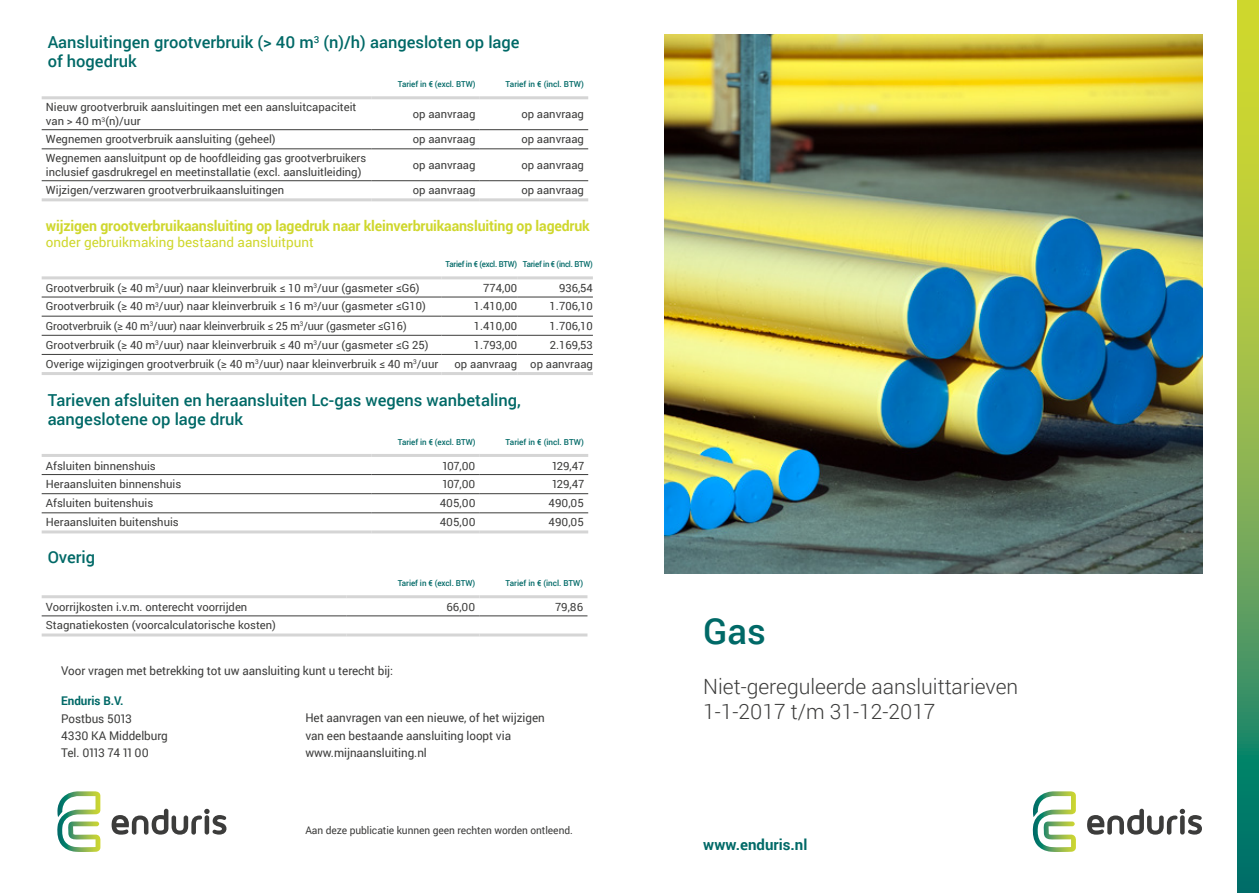
<style>
.page{position:relative;width:1259px;height:893px;background:#fff}
.page>*{position:absolute;margin:0;border:0;box-sizing:border-box;transform-origin:0 0}
.t1{font:36px "Enduris Roboto Medium";color:#006967}
.t2{font:21px/25.2px "Enduris Roboto Light";color:#3c3c3b}
.t3{font:16.5px/18.8px "Enduris Roboto Medium";color:#006967}
.t4{font:15px "Enduris Roboto Bold";color:#006967}
.t5{font:14.55px "Enduris Roboto Bold";letter-spacing:-.01em;color:#cfd72d}
.t6{font:13.5px "Enduris Roboto Regular";color:#cfd72d}
.t7{font:12px/17.2px "Enduris Roboto Regular";letter-spacing:-.005em;color:#3c3c3b}
.t8{font:12px "Enduris Roboto Bold";letter-spacing:-.005em;color:#006967}
.t9{font:11.25px/14.2px "Enduris Roboto Regular";color:#3c3c3b}
.t10{font:10.5px "Enduris Roboto Regular";letter-spacing:-.005em;color:#3c3c3b}
.t11{font:8.25px "Enduris Roboto Medium";letter-spacing:-.005em;color:#006967}
.t12{font:8.25px "Enduris Roboto Medium";letter-spacing:-.03em;color:#006967;scale:.95 1}
</style>
<div class="page">
<svg style="left:1237px;top:0;width:22px;height:893px;background:#7caf4f"></svg>
<svg style="left:1032px;top:791px;width:44px;height:61px"></svg>
<svg style="left:1087px;top:809px;width:115px;height:26px"></svg>
<img style="left:664px;top:34px;width:538px;height:539px">
<hr style="left:42px;top:129px;width:329px;height:1px;background:#3c3c3b">
<hr style="left:371px;top:129px;width:109px;height:1px;background:#3c3c3b">
<hr style="left:480px;top:129px;width:108px;height:1px;background:#3c3c3b">
<hr style="left:42px;top:149px;width:329px;height:1px;background:#3c3c3b">
<hr style="left:371px;top:149px;width:109px;height:1px;background:#3c3c3b">
<hr style="left:480px;top:149px;width:108px;height:1px;background:#3c3c3b">
<hr style="left:42px;top:180px;width:329px;height:1px;background:#3c3c3b">
<hr style="left:371px;top:180px;width:109px;height:1px;background:#3c3c3b">
<hr style="left:480px;top:180px;width:108px;height:1px;background:#3c3c3b">
<hr style="left:42px;top:96px;width:329px;height:3px;background:#d5d5d5">
<hr style="left:371px;top:96px;width:109px;height:3px;background:#d5d5d5">
<hr style="left:480px;top:96px;width:108px;height:3px;background:#d5d5d5">
<hr style="left:42px;top:198px;width:329px;height:3px;background:#d5d5d5">
<hr style="left:371px;top:198px;width:109px;height:3px;background:#d5d5d5">
<hr style="left:480px;top:198px;width:108px;height:3px;background:#d5d5d5">
<hr style="left:42px;top:297px;width:399px;height:1px;background:#3c3c3b">
<hr style="left:441px;top:297px;width:76px;height:1px;background:#3c3c3b">
<hr style="left:517px;top:297px;width:76px;height:1px;background:#3c3c3b">
<hr style="left:42px;top:316px;width:399px;height:1px;background:#3c3c3b">
<hr style="left:441px;top:316px;width:76px;height:1px;background:#3c3c3b">
<hr style="left:517px;top:316px;width:76px;height:1px;background:#3c3c3b">
<hr style="left:42px;top:335px;width:399px;height:1px;background:#3c3c3b">
<hr style="left:441px;top:335px;width:76px;height:1px;background:#3c3c3b">
<hr style="left:517px;top:335px;width:76px;height:1px;background:#3c3c3b">
<hr style="left:42px;top:354px;width:399px;height:1px;background:#3c3c3b">
<hr style="left:441px;top:354px;width:76px;height:1px;background:#3c3c3b">
<hr style="left:517px;top:354px;width:76px;height:1px;background:#3c3c3b">
<hr style="left:42px;top:276px;width:399px;height:3px;background:#d5d5d5">
<hr style="left:441px;top:276px;width:76px;height:3px;background:#d5d5d5">
<hr style="left:517px;top:276px;width:76px;height:3px;background:#d5d5d5">
<hr style="left:42px;top:372px;width:399px;height:3px;background:#d5d5d5">
<hr style="left:441px;top:372px;width:76px;height:3px;background:#d5d5d5">
<hr style="left:517px;top:372px;width:76px;height:3px;background:#d5d5d5">
<hr style="left:42px;top:474px;width:329px;height:1px;background:#3c3c3b">
<hr style="left:371px;top:474px;width:109px;height:1px;background:#3c3c3b">
<hr style="left:480px;top:474px;width:108px;height:1px;background:#3c3c3b">
<hr style="left:42px;top:493px;width:329px;height:1px;background:#3c3c3b">
<hr style="left:371px;top:493px;width:109px;height:1px;background:#3c3c3b">
<hr style="left:480px;top:493px;width:108px;height:1px;background:#3c3c3b">
<hr style="left:42px;top:513px;width:329px;height:1px;background:#3c3c3b">
<hr style="left:371px;top:513px;width:109px;height:1px;background:#3c3c3b">
<hr style="left:480px;top:513px;width:108px;height:1px;background:#3c3c3b">
<hr style="left:42px;top:454px;width:329px;height:3px;background:#d5d5d5">
<hr style="left:371px;top:454px;width:109px;height:3px;background:#d5d5d5">
<hr style="left:480px;top:454px;width:108px;height:3px;background:#d5d5d5">
<hr style="left:42px;top:530px;width:329px;height:3px;background:#d5d5d5">
<hr style="left:371px;top:530px;width:109px;height:3px;background:#d5d5d5">
<hr style="left:480px;top:530px;width:108px;height:3px;background:#d5d5d5">
<svg style="left:57px;top:791px;width:43px;height:61px"></svg>
<svg style="left:112px;top:809px;width:114px;height:26px"></svg>
<hr style="left:42px;top:616px;width:305px;height:1px;background:#3c3c3b">
<hr style="left:347px;top:616px;width:132px;height:1px;background:#3c3c3b">
<hr style="left:479px;top:616px;width:108px;height:1px;background:#3c3c3b">
<hr style="left:42px;top:595px;width:305px;height:3px;background:#d5d5d5">
<hr style="left:347px;top:595px;width:132px;height:3px;background:#d5d5d5">
<hr style="left:479px;top:595px;width:108px;height:3px;background:#d5d5d5">
<hr style="left:42px;top:633px;width:305px;height:3px;background:#d5d5d5">
<hr style="left:347px;top:633px;width:132px;height:3px;background:#d5d5d5">
<hr style="left:479px;top:633px;width:108px;height:3px;background:#d5d5d5">
<h3 class="t3" style="left:48px;top:32px;width:473px">Aansluitingen grootverbruik (&gt; 40 m<sup>3</sup> (n)/h) aangesloten op lage of hogedruk</h3>
<p class="t11" style="left:398px;top:78px;width:79px">Tarief in € (excl. BTW)</p>
<p class="t11" style="left:505px;top:78px;width:80px">Tarief in € (incl. BTW)</p>
<p class="t9" style="left:46px;top:100px;width:312px">Nieuw grootverbruik aansluitingen met een aansluitcapaciteit van &gt; 40 m<sup>3</sup>(n)/uur</p>
<p class="t9" style="left:413px;top:107px;width:64px">op aanvraag</p>
<p class="t9" style="left:521px;top:107px;width:64px">op aanvraag</p>
<p class="t9" style="left:46px;top:132px;width:231px">Wegnemen grootverbruik aansluiting (geheel)</p>
<p class="t9" style="left:413px;top:132px;width:64px">op aanvraag</p>
<p class="t9" style="left:521px;top:132px;width:64px">op aanvraag</p>
<p class="t9" style="left:46px;top:150px;width:322px">Wegnemen aansluitpunt op de hoofdleiding gas grootverbruikers inclusief gasdrukregel en meetinstallatie (excl. aansluitleiding)</p>
<p class="t9" style="left:413px;top:157px;width:64px">op aanvraag</p>
<p class="t9" style="left:521px;top:157px;width:64px">op aanvraag</p>
<p class="t9" style="left:46px;top:183px;width:240px">Wijzigen/verzwaren grootverbruikaansluitingen</p>
<p class="t9" style="left:413px;top:183px;width:64px">op aanvraag</p>
<p class="t9" style="left:521px;top:183px;width:64px">op aanvraag</p>
<p class="t5" style="left:46px;top:215px;width:545px">wijzigen grootverbruikaansluiting op lagedruk naar kleinverbruikaansluiting op lagedruk</p>
<p class="t6" style="left:46px;top:233px;width:269px">onder gebruikmaking bestaand aansluitpunt</p>
<p class="t12" style="left:445px;top:259px;width:157px">Tarief in € (excl. BTW) Tarief in € (incl. BTW)</p>
<p class="t9" style="left:46px;top:280px;width:375px">Grootverbruik (≥ 40 m<sup>3</sup>/uur) naar kleinverbruik ≤ 10 m<sup>3</sup>/uur (gasmeter ≤G6)</p>
<p class="t9" style="left:483px;top:280px;width:35px">774,00</p>
<p class="t9" style="left:559px;top:280px;width:35px">936,54</p>
<p class="t9" style="left:46px;top:299px;width:381px">Grootverbruik (≥ 40 m<sup>3</sup>/uur) naar kleinverbruik ≤ 16 m<sup>3</sup>/uur (gasmeter ≤G10)</p>
<p class="t9" style="left:474px;top:299px;width:45px">1.410,00</p>
<p class="t9" style="left:549px;top:299px;width:45px">1.706,10</p>
<p class="t9" style="left:46px;top:318px;width:362px">Grootverbruik (≥ 40 m<sup>3</sup>/uur) naar kleinverbruik ≤ 25 m<sup>3</sup>/uur (gasmeter ≤G16)</p>
<p class="t9" style="left:474px;top:318px;width:45px">1.410,00</p>
<p class="t9" style="left:549px;top:318px;width:45px">1.706,10</p>
<p class="t9" style="left:46px;top:337px;width:384px">Grootverbruik (≥ 40 m<sup>3</sup>/uur) naar kleinverbruik ≤ 40 m<sup>3</sup>/uur (gasmeter ≤G 25)</p>
<p class="t9" style="left:474px;top:337px;width:45px">1.793,00</p>
<p class="t9" style="left:549px;top:337px;width:45px">2.169,53</p>
<p class="t9" style="left:46px;top:356px;width:394px">Overige wijzigingen grootverbruik (≥ 40 m<sup>3</sup>/uur) naar kleinverbruik ≤ 40 m<sup>3</sup>/uur</p>
<p class="t9" style="left:454px;top:356px;width:140px">op aanvraag op aanvraag</p>
<h3 class="t3" style="left:48px;top:390px;width:475px">Tarieven afsluiten en heraansluiten Lc-gas wegens wanbetaling, aangeslotene op lage druk</h3>
<p class="t11" style="left:398px;top:436px;width:79px">Tarief in € (excl. BTW)</p>
<p class="t11" style="left:505px;top:436px;width:80px">Tarief in € (incl. BTW)</p>
<p class="t9" style="left:46px;top:458px;width:111px">Afsluiten binnenshuis</p>
<p class="t9" style="left:443px;top:458px;width:34px">107,00</p>
<p class="t9" style="left:552px;top:458px;width:33px">129,47</p>
<p class="t9" style="left:46px;top:476px;width:137px">Heraansluiten binnenshuis</p>
<p class="t9" style="left:443px;top:476px;width:34px">107,00</p>
<p class="t9" style="left:552px;top:476px;width:33px">129,47</p>
<p class="t9" style="left:46px;top:496px;width:109px">Afsluiten buitenshuis</p>
<p class="t9" style="left:440px;top:496px;width:37px">405,00</p>
<p class="t9" style="left:548px;top:496px;width:37px">490,05</p>
<p class="t9" style="left:46px;top:515px;width:134px">Heraansluiten buitenshuis</p>
<p class="t9" style="left:440px;top:515px;width:37px">405,00</p>
<p class="t9" style="left:548px;top:515px;width:37px">490,05</p>
<h3 class="t3" style="left:48px;top:547px;width:49px">Overig</h3>
<p class="t11" style="left:398px;top:577px;width:79px">Tarief in € (excl. BTW)</p>
<p class="t11" style="left:505px;top:577px;width:79px">Tarief in € (incl. BTW)</p>
<p class="t9" style="left:46px;top:599px;width:203px">Voorrijkosten i.v.m. onterecht voorrijden</p>
<p class="t9" style="left:446px;top:599px;width:30px">66,00</p>
<p class="t9" style="left:555px;top:599px;width:29px">79,86</p>
<p class="t9" style="left:46px;top:618px;width:232px">Stagnatiekosten (voorcalculatorische kosten)</p>
<p class="t7" style="left:61px;top:662px;width:333px">Voor vragen met betrekking tot uw aansluiting kunt u terecht bij:</p>
<p class="t7" style="left:305px;top:709px;width:241px">Het aanvragen van een nieuwe, of het wijzigen van een bestaande aansluiting loopt via www.mijnaansluiting.nl</p>
<p class="t8" style="left:61px;top:692px;width:64px">Enduris B.V.</p>
<p class="t7" style="left:61px;top:709px;width:108px">Postbus 5013<br>4330 KA Middelburg<br>Tel. 0113 74 11 00</p>
<p class="t10" style="left:305px;top:823px;width:269px">Aan deze publicatie kunnen geen rechten worden ontleend.</p>
<h1 class="t1" style="left:703px;top:606px;width:64px">Gas</h1>
<h2 class="t2" style="left:703px;top:673px;width:316px">Niet-gereguleerde aansluittarieven<br>1-1-2017 t/m 31-12-2017</h2>
<h3 class="t4" style="left:703px;top:834px;width:106px">www.enduris.nl</h3>
</div>
